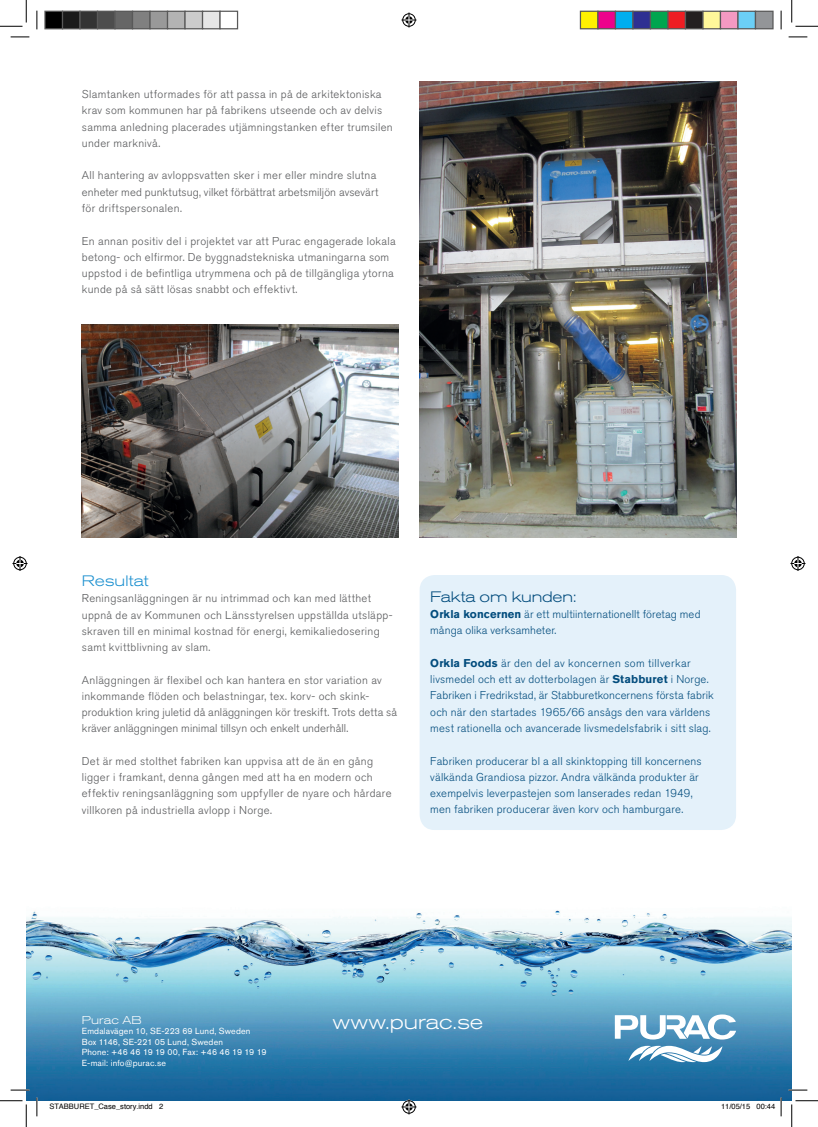
<style>
.page{position:relative;width:818px;height:1127px;background:#fff}
.page>*{position:absolute;margin:0;border:0;box-sizing:border-box;transform-origin:0 0}
.t1{font:300 expanded 20px "Akzidenz Grotesk BQ";letter-spacing:-.005em;color:#fff}
.t2{font:300 expanded 15px "Akzidenz Grotesk BQ";letter-spacing:-.01em;color:#024c7d}
.t3{font:300 expanded 15px "Akzidenz Grotesk BQ";letter-spacing:.01em;color:#1a8fcf}
.t4{font:300 11.25px/16.2px "Akzidenz Grotesk BQ";letter-spacing:.025em;color:#57585a}
.t5{font:300 11.25px/16.2px "Akzidenz Grotesk BQ";letter-spacing:.015em;color:#024c7d}
.t6{font:300 expanded 11.25px "Akzidenz Grotesk BQ";letter-spacing:.01em;color:#fff}
.t7{font:8.75px/10.6px "Akzidenz Grotesk BQ";letter-spacing:.02em;color:#fff}
.t8{font:7.5px "Helvetica";color:#000}
.s1{font-weight:700}
</style>
<div class="page">
<img style="left:26px;top:910px;width:766px;height:190px">
<svg style="left:615px;top:1014px;width:121px;height:47px"></svg>
<img style="left:82px;top:324px;width:316px;height:213px">
<img style="left:420px;top:81px;width:316px;height:456px">
<div style="left:420px;top:575px;width:316px;height:254px;background:#e4f1fa;border-radius:15px"></div>
<svg style="left:11px;top:36px;width:18px;height:2px"></svg>
<svg style="left:788px;top:36px;width:19px;height:2px"></svg>
<svg style="left:11px;top:1088px;width:18px;height:2px"></svg>
<svg style="left:788px;top:1088px;width:19px;height:2px"></svg>
<svg style="left:36px;top:11px;width:2px;height:18px"></svg>
<svg style="left:36px;top:1097px;width:2px;height:18px"></svg>
<svg style="left:780px;top:11px;width:2px;height:18px"></svg>
<svg style="left:0;top:0;width:27px;height:27px"></svg>
<svg style="left:0;top:1100px;width:27px;height:26px"></svg>
<svg style="left:791px;top:0;width:27px;height:27px"></svg>
<svg style="left:791px;top:1100px;width:27px;height:26px"></svg>
<svg style="left:401px;top:13px;width:15px;height:15px"></svg>
<svg style="left:401px;top:1099px;width:15px;height:15px"></svg>
<svg style="left:13px;top:556px;width:15px;height:15px"></svg>
<svg style="left:790px;top:556px;width:15px;height:15px"></svg>
<div style="left:45px;top:11px;width:18px;height:18px;background:#000"></div>
<div style="left:44px;top:11px;width:19px;height:18px;border:1px solid #595959"></div>
<div style="left:63px;top:11px;width:17px;height:18px;background:#1a1a1a"></div>
<div style="left:62px;top:11px;width:19px;height:18px;border:1px solid #595959"></div>
<div style="left:80px;top:11px;width:18px;height:18px;background:#333"></div>
<div style="left:79px;top:11px;width:19px;height:18px;border:1px solid #595959"></div>
<div style="left:98px;top:11px;width:17px;height:18px;background:#4d4d4d"></div>
<div style="left:97px;top:11px;width:19px;height:18px;border:1px solid #595959"></div>
<div style="left:115px;top:11px;width:18px;height:18px;background:#666"></div>
<div style="left:114px;top:11px;width:19px;height:18px;border:1px solid #595959"></div>
<div style="left:133px;top:11px;width:17px;height:18px;background:#808080"></div>
<div style="left:132px;top:11px;width:19px;height:18px;border:1px solid #595959"></div>
<div style="left:150px;top:11px;width:18px;height:18px;background:#999"></div>
<div style="left:149px;top:11px;width:19px;height:18px;border:1px solid #595959"></div>
<div style="left:168px;top:11px;width:17px;height:18px;background:#b3b3b3"></div>
<div style="left:167px;top:11px;width:19px;height:18px;border:1px solid #595959"></div>
<div style="left:185px;top:11px;width:18px;height:18px;background:#ccc"></div>
<div style="left:184px;top:11px;width:19px;height:18px;border:1px solid #595959"></div>
<div style="left:203px;top:11px;width:17px;height:18px;background:#e6e6e6"></div>
<div style="left:202px;top:11px;width:19px;height:18px;border:1px solid #595959"></div>
<div style="left:219px;top:11px;width:19px;height:18px;border:1px solid #595959"></div>
<div style="left:580px;top:11px;width:18px;height:18px;background:#fff101"></div>
<div style="left:580px;top:11px;width:18px;height:18px;border:1px solid #595959"></div>
<div style="left:598px;top:11px;width:17px;height:18px;background:#ed028c"></div>
<div style="left:597px;top:11px;width:19px;height:18px;border:1px solid #595959"></div>
<div style="left:615px;top:11px;width:18px;height:18px;background:#00aeef"></div>
<div style="left:615px;top:11px;width:18px;height:18px;border:1px solid #595959"></div>
<div style="left:633px;top:11px;width:17px;height:18px;background:#2e3092"></div>
<div style="left:632px;top:11px;width:19px;height:18px;border:1px solid #595959"></div>
<div style="left:650px;top:11px;width:18px;height:18px;background:#00a54f"></div>
<div style="left:650px;top:11px;width:18px;height:18px;border:1px solid #595959"></div>
<div style="left:668px;top:11px;width:17px;height:18px;background:#ee1d23"></div>
<div style="left:667px;top:11px;width:19px;height:18px;border:1px solid #595959"></div>
<div style="left:685px;top:11px;width:18px;height:18px;background:#231f20"></div>
<div style="left:685px;top:11px;width:18px;height:18px;border:1px solid #595959"></div>
<div style="left:703px;top:11px;width:17px;height:18px;background:#fff79a"></div>
<div style="left:702px;top:11px;width:19px;height:18px;border:1px solid #595959"></div>
<div style="left:720px;top:11px;width:18px;height:18px;background:#f499c2"></div>
<div style="left:720px;top:11px;width:18px;height:18px;border:1px solid #595959"></div>
<div style="left:738px;top:11px;width:17px;height:18px;background:#6bcff6"></div>
<div style="left:737px;top:11px;width:19px;height:18px;border:1px solid #595959"></div>
<div style="left:755px;top:11px;width:18px;height:18px;background:#939598"></div>
<div style="left:755px;top:11px;width:18px;height:18px;border:1px solid #595959"></div>
<svg style="left:756px;top:1097px;width:26px;height:18px"></svg>
<p class="t4" style="left:82px;top:86px;width:312px">Slamtanken utformades för att passa in på de arkitektoniska krav som kommunen har på fabrikens utseende och av delvis samma anledning placerades utjämningstanken efter trumsilen under marknivå.</p>
<p class="t4" style="left:82px;top:168px;width:298px">All hantering av avloppsvatten sker i mer eller mindre slutna enheter med punktutsug, vilket förbättrat arbetsmiljön avsevärt för driftspersonalen.</p>
<p class="t4" style="left:82px;top:233px;width:315px">En annan positiv del i projektet var att Purac engagerade lokala betong- och elfirmor. De byggnadstekniska utmaningarna som uppstod i de befintliga utrymmena och på de tillgängliga ytorna kunde på så sätt lösas snabbt och effektivt.</p>
<h2 class="t3" style="left:82px;top:572px;width:68px">Resultat</h2>
<p class="t4" style="left:82px;top:590px;width:312px">Reningsanläggningen är nu intrimmad och kan med lätthet uppnå de av Kommunen och Länsstyrelsen uppställda utsläpp&shy;skraven till en minimal kostnad för energi, kemikaliedosering samt kvittblivning av slam.</p>
<p class="t4" style="left:82px;top:671px;width:317px">Anläggningen är flexibel och kan hantera en stor variation av inkommande flöden och belastningar, tex. korv- och skink&shy;produktion kring juletid då anläggningen kör treskift. Trots detta så kräver anläggningen minimal tillsyn och enkelt underhåll.</p>
<p class="t4" style="left:82px;top:753px;width:311px">Det är med stolthet fabriken kan uppvisa att de än en gång ligger i framkant, denna gången med att ha en modern och effektiv reningsanläggning som uppfyller de nyare och hårdare villkoren på industriella avlopp i Norge.</p>
<h2 class="t2" style="left:430px;top:588px;width:148px">Fakta om kunden:</h2>
<p class="t5" style="left:430px;top:606px;width:272px"><span class="s1">Orkla koncernen</span> är ett multiinternationellt företag med många olika verksamheter.</p>
<p class="t5" style="left:430px;top:655px;width:285px"><span class="s1">Orkla Foods</span> är den del av koncernen som tillverkar livsmedel och ett av dotterbolagen är <span class="s1">Stabburet</span> i Norge.<br>Fabriken i Fredrikstad, är Stabburetkoncernens första fabrik och när den startades 1965/66 ansågs den vara världens mest rationella och avancerade livsmedelsfabrik i sitt slag.</p>
<p class="t5" style="left:430px;top:752px;width:273px">Fabriken producerar bl a all skinktopping till koncernens välkända Grandiosa pizzor. Andra välkända produkter är exempelvis leverpastejen som lanserades redan 1949, men fabriken producerar även korv och hamburgare.</p>
<p class="t6" style="left:82px;top:1012px;width:61px">Purac AB</p>
<p class="t7" style="left:82px;top:1025px;width:170px">Emdalavägen 10, SE-223 69 Lund, Sweden</p>
<h1 class="t1" style="left:333px;top:1010px;width:152px">www.purac.se</h1>
<p class="t7" style="left:82px;top:1036px;width:186px">Box 1146, SE-221 05 Lund, Sweden<br>Phone: +46 46 19 19 00, Fax: +46 46 19 19 19<br>E-mail: info@purac.se</p>
<p class="t8" style="left:49px;top:1100px;width:115px">STABBURET_Case_story.indd 2</p>
<p class="t8" style="left:721px;top:1100px;width:56px">11/05/15 00:44</p>
</div>
